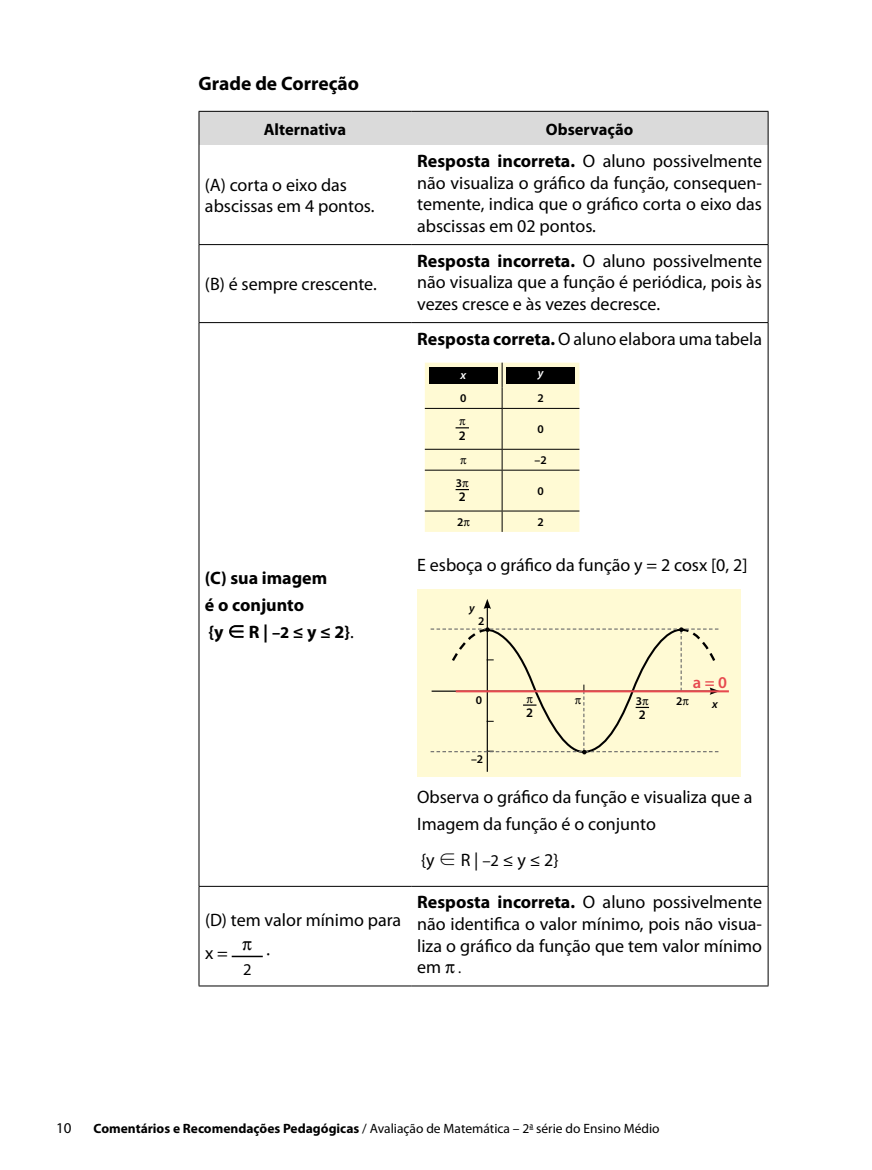
<style>
.page{position:relative;width:872px;height:1170px;background:#fff}
.page>*{position:absolute;margin:0;border:0;box-sizing:border-box;transform-origin:0 0}
.t1{font:700 19.5px "Myriad Pro";color:#000}
.t2{font:18px/21.6px "Myriad Pro";color:#000}
.t3{font:700 18px/27px "Myriad Pro";color:#000}
.t4{font:700 16.5px "Myriad Pro";color:#000}
.t5{font:600 16.5px "Myriad Pro";color:#e7494f}
.t6{font:16.5px "Myriad Pro";color:#000}
.t7{font:15px "Myriad Pro";color:#000}
.t8{font:13.5px "Myriad Pro";color:#000}
.t9{font:600 13.05px "Myriad Pro";color:#000}
.t10{font:italic 600 12px "Myriad Pro";color:#fff}
.t11{font:600 11.85px "Myriad Pro";color:#000}
.t12{font:italic 600 11.85px "Myriad Pro";color:#000}
.s1{font-weight:700}
.s2{font-family:"Koz Go Pr 6 N";font-weight:300}
.s3{font-size:16.5px}
.s4{font-weight:400}
.s5{font-size:15px}
</style>
<div class="page">
<div style="left:200px;top:112px;width:567px;height:33px;background:#dadada"></div>
<hr style="left:767px;top:112px;width:1px;height:33px;background:#000">
<hr style="left:199px;top:112px;width:1px;height:33px;background:#000">
<hr style="left:199px;top:111px;width:212px;height:1px;background:#000">
<hr style="left:411px;top:111px;width:357px;height:1px;background:#000">
<hr style="left:199px;top:145px;width:1px;height:99px;background:#000">
<hr style="left:767px;top:145px;width:1px;height:99px;background:#000">
<hr style="left:199px;top:244px;width:212px;height:1px;background:#000">
<hr style="left:199px;top:245px;width:1px;height:77px;background:#000">
<hr style="left:411px;top:244px;width:357px;height:1px;background:#000">
<hr style="left:767px;top:245px;width:1px;height:77px;background:#000">
<hr style="left:199px;top:322px;width:212px;height:1px;background:#000">
<hr style="left:199px;top:323px;width:1px;height:562px;background:#000">
<hr style="left:411px;top:322px;width:357px;height:1px;background:#000">
<hr style="left:767px;top:323px;width:1px;height:562px;background:#000">
<hr style="left:199px;top:885px;width:212px;height:1px;background:#000">
<hr style="left:199px;top:886px;width:1px;height:99px;background:#000">
<hr style="left:411px;top:885px;width:357px;height:1px;background:#000">
<hr style="left:767px;top:886px;width:1px;height:99px;background:#000">
<hr style="left:199px;top:985px;width:212px;height:1px;background:#000">
<hr style="left:411px;top:985px;width:357px;height:1px;background:#000">
<svg style="left:229px;top:625px;width:15px;height:13px"></svg>
<div style="left:417px;top:589px;width:323px;height:187px;background:#fffad4"></div>
<hr style="left:487px;top:606px;width:1px;height:165px;background:#000">
<svg style="left:483px;top:599px;width:8px;height:10px"></svg>
<hr style="left:456px;top:690px;width:273px;height:2px;background:#e7494f">
<hr style="left:232px;top:955px;width:31px;height:2px;background:#000">
<svg style="left:425px;top:362px;width:154px;height:170px;background:#e0dcba"></svg>
<svg style="left:430px;top:627px;width:289px;height:127px"></svg>
<p class="t1" style="left:199px;top:71px;width:162px">Grade de Correção</p>
<p class="t4" style="left:264px;top:118px;width:84px">Alternativa</p>
<p class="t4" style="left:546px;top:118px;width:89px">Observação</p>
<p class="t2" style="left:205px;top:174px;width:171px">(A) corta o eixo das abscissas em 4 pontos.</p>
<p class="t2" style="left:417px;top:150px;width:346px;text-align:justify"><span class="s1">Resposta incorreta.</span> O aluno possivelmente não visualiza o gráfico da função, consequen&shy;temente, indica que o gráfico corta o eixo das abscissas em 02 pontos.</p>
<p class="t2" style="left:205px;top:273px;width:173px">(B) é sempre crescente.</p>
<p class="t3" style="left:205px;top:564px;width:150px">(C) sua imagem<br>é o conjunto<br>{y <span class="s2">∈</span> R | <span class="s3">–2</span> ≤ y ≤ 2}<span class="s4">.</span></p>
<p class="t2" style="left:205px;top:903px;width:198px;line-height:33px">(D) tem valor mínimo para x =</p>
<p class="t6" style="left:243px;top:959px;width:10px">2</p>
<p class="t2" style="left:267px;top:942px;width:5px">·</p>
<p class="t2" style="left:417px;top:249px;width:346px;text-align:justify"><span class="s1">Resposta incorreta.</span> O aluno possivelmente não visualiza que a função é periódica, pois às vezes cresce e às vezes decresce.</p>
<p class="t2" style="left:417px;top:327px;width:346px"><span class="s1">Resposta correta.</span> O aluno elabora uma tabela</p>
<p class="t10" style="left:460px;top:367px;width:7px">x</p>
<p class="t10" style="left:538px;top:365px;width:7px">y</p>
<p class="t11" style="left:460px;top:391px;width:8px">0</p>
<p class="t11" style="left:537px;top:391px;width:8px">2</p>
<p class="t9" style="left:459px;top:427px;width:8px">2</p>
<p class="t11" style="left:537px;top:422px;width:8px">0</p>
<p class="t11" style="left:534px;top:452px;width:14px">–2</p>
<p class="t11" style="left:456px;top:475px;width:8px">3</p>
<p class="t9" style="left:459px;top:489px;width:8px">2</p>
<p class="t11" style="left:537px;top:483px;width:8px">0</p>
<p class="t11" style="left:457px;top:514px;width:8px">2</p>
<p class="t11" style="left:537px;top:514px;width:8px">2</p>
<p class="t2" style="left:417px;top:554px;width:332px">E esboça o gráfico da função y = 2 cosx [0, 2]</p>
<p class="t12" style="left:469px;top:600px;width:7px">y</p>
<p class="t11" style="left:478px;top:613px;width:8px">2</p>
<p class="t11" style="left:476px;top:692px;width:8px">0</p>
<p class="t11" style="left:471px;top:751px;width:14px">–2</p>
<p class="t9" style="left:526px;top:704px;width:8px">2</p>
<p class="t11" style="left:636px;top:693px;width:8px">3</p>
<p class="t9" style="left:639px;top:706px;width:8px">2</p>
<p class="t11" style="left:676px;top:693px;width:8px">2</p>
<p class="t5" style="left:693px;top:672px;width:36px">a = 0</p>
<p class="t12" style="left:712px;top:696px;width:7px">x</p>
<p class="t2" style="left:417px;top:783px;width:337px;line-height:27px">Observa o gráfico da função e visualiza que a<br>Imagem da função é o conjunto</p>
<p class="t2" style="left:421px;top:849px;width:139px">{y <span class="s2">∈</span> R | <span class="s3">–2</span> ≤ y ≤ 2}</p>
<p class="t2" style="left:417px;top:891px;width:346px;text-align:justify"><span class="s1">Resposta incorreta.</span> O aluno possivelmente não identifica o valor mínimo, pois não visua&shy;liza o gráfico da função que tem valor mínimo em <span class="s5">.</span></p>
<p class="t7" style="left:56px;top:1118px;width:17px">10</p>
<p class="t8" style="left:94px;top:1119px;width:567px"><span class="s1">Comentários e Recomendações Pedagógicas</span> / Avaliação de Matemática – 2<sup>a</sup> série do Ensino Médio</p>
</div>
